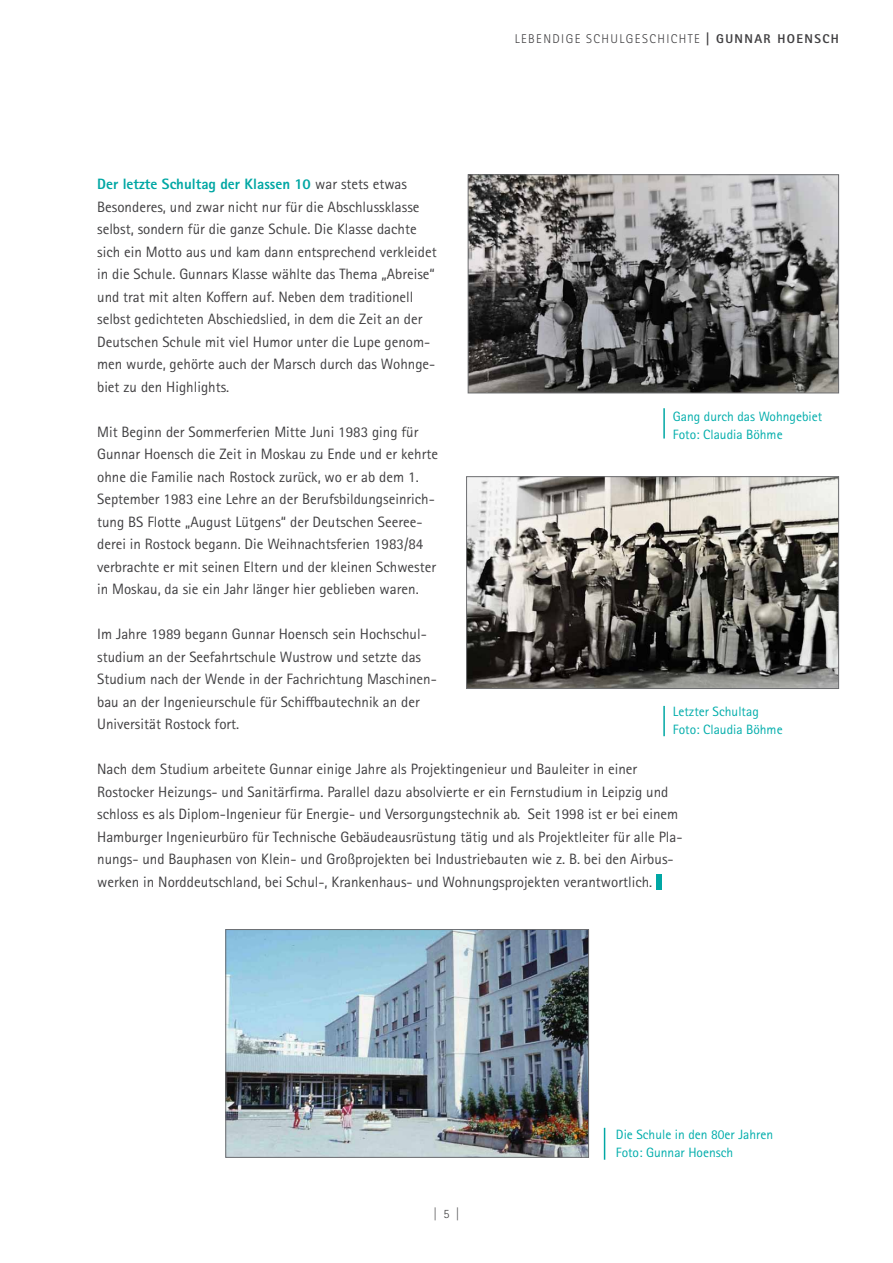
<style>
.page{position:relative;width:893px;height:1263px;background:#fff}
.page>*{position:absolute;margin:0;border:0;box-sizing:border-box;transform-origin:0 0}
.t1{font:15px/22.5px "Rotis Sans Serif W1 G";color:#414042}
.t2{font:13.5px/18px "Rotis Sans Serif W1 G";color:#00adab}
.t3{font:300 12.75px "Rotis Sans Serif W1 G";letter-spacing:.11em;color:#414042}
.s1{font-weight:800}
.s2{font-weight:800;color:#00a7a4}
</style>
<div class="page">
<div style="left:657px;top:874px;width:5px;height:16px;background:#00a7a4"></div>
<img style="left:470px;top:176px;width:367px;height:215px">
<div style="left:468px;top:174px;width:371px;height:219px;border:1px solid #6d6e71"></div>
<img style="left:468px;top:478px;width:369px;height:209px">
<div style="left:466px;top:476px;width:373px;height:213px;border:1px solid #6d6e71"></div>
<img style="left:227px;top:931px;width:360px;height:225px">
<div style="left:225px;top:929px;width:364px;height:229px;border:1px solid #6d6e71"></div>
<hr style="left:663px;top:408px;width:2px;height:30px;background:#00a7a4">
<hr style="left:663px;top:706px;width:2px;height:30px;background:#00a7a4">
<hr style="left:604px;top:1128px;width:1px;height:32px;background:#00a7a4">
<p class="t3" style="left:515px;top:31px;width:324px">LEBENDIGE SCHULGESCHICHTE <span class="s1">| Gunnar Hoensch</span></p>
<p class="t1" style="left:97px;top:173px;width:341px"><span class="s2">Der letzte Schultag der Klassen 10</span> war stets etwas Besonderes, und zwar nicht nur für die Abschlussklasse selbst, sondern für die ganze Schule. Die Klasse dachte sich ein Motto aus und kam dann entsprechend verkleidet in die Schule. Gunnars Klasse wählte das Thema „Abreise“ und trat mit alten Koffern auf. Neben dem traditionell selbst gedichteten Abschiedslied, in dem die Zeit an der Deutschen Schule mit viel Humor unter die Lupe genom&shy;men wurde, gehörte auch der Marsch durch das Wohnge&shy;biet zu den Highlights.</p>
<p class="t1" style="left:97px;top:420px;width:342px">Mit Beginn der Sommerferien Mitte Juni 1983 ging für Gunnar Hoensch die Zeit in Moskau zu Ende und er kehrte ohne die Familie nach Rostock zurück, wo er ab dem 1.<br>September 1983 eine Lehre an der Berufsbildungseinrich&shy;tung BS Flotte „August Lütgens“ der Deutschen Seeree&shy;derei in Rostock begann. Die Weihnachtsferien 1983/84 verbrachte er mit seinen Eltern und der kleinen Schwester in Moskau, da sie ein Jahr länger hier geblieben waren.</p>
<p class="t1" style="left:97px;top:623px;width:341px">Im Jahre 1989 begann Gunnar Hoensch sein Hochschul&shy;studium an der Seefahrtschule Wustrow und setzte das Studium nach der Wende in der Fachrichtung Maschinen&shy;bau an der Ingenieurschule für Schiffbautechnik an der Universität Rostock fort.</p>
<p class="t1" style="left:97px;top:758px;width:587px">Nach dem Studium arbeitete Gunnar einige Jahre als Projektingenieur und Bauleiter in einer Rostocker Heizungs- und Sanitärfirma. Parallel dazu absolvierte er ein Fernstudium in Leipzig und schloss es als Diplom-Ingenieur für Energie- und Versorgungstechnik ab. Seit 1998 ist er bei einem Hamburger Ingenieurbüro für Technische Gebäudeausrüstung tätig und als Projektleiter für alle Pla&shy;nungs- und Bauphasen von Klein- und Großprojekten bei Industriebauten wie z. B. bei den Airbus&shy;werken in Norddeutschland, bei Schul-, Krankenhaus- und Wohnungsprojekten verantwortlich.</p>
<p class="t2" style="left:673px;top:407px;width:151px">Gang durch das Wohngebiet<br>Foto: Claudia Böhme</p>
<p class="t2" style="left:673px;top:703px;width:111px">Letzter Schultag<br>Foto: Claudia Böhme</p>
<p class="t3" style="left:433px;top:1206px;width:28px">| 5 |</p>
<p class="t2" style="left:616px;top:1125px;width:159px">Die Schule in den 80er Jahren<br>Foto: Gunnar Hoensch</p>
</div>
